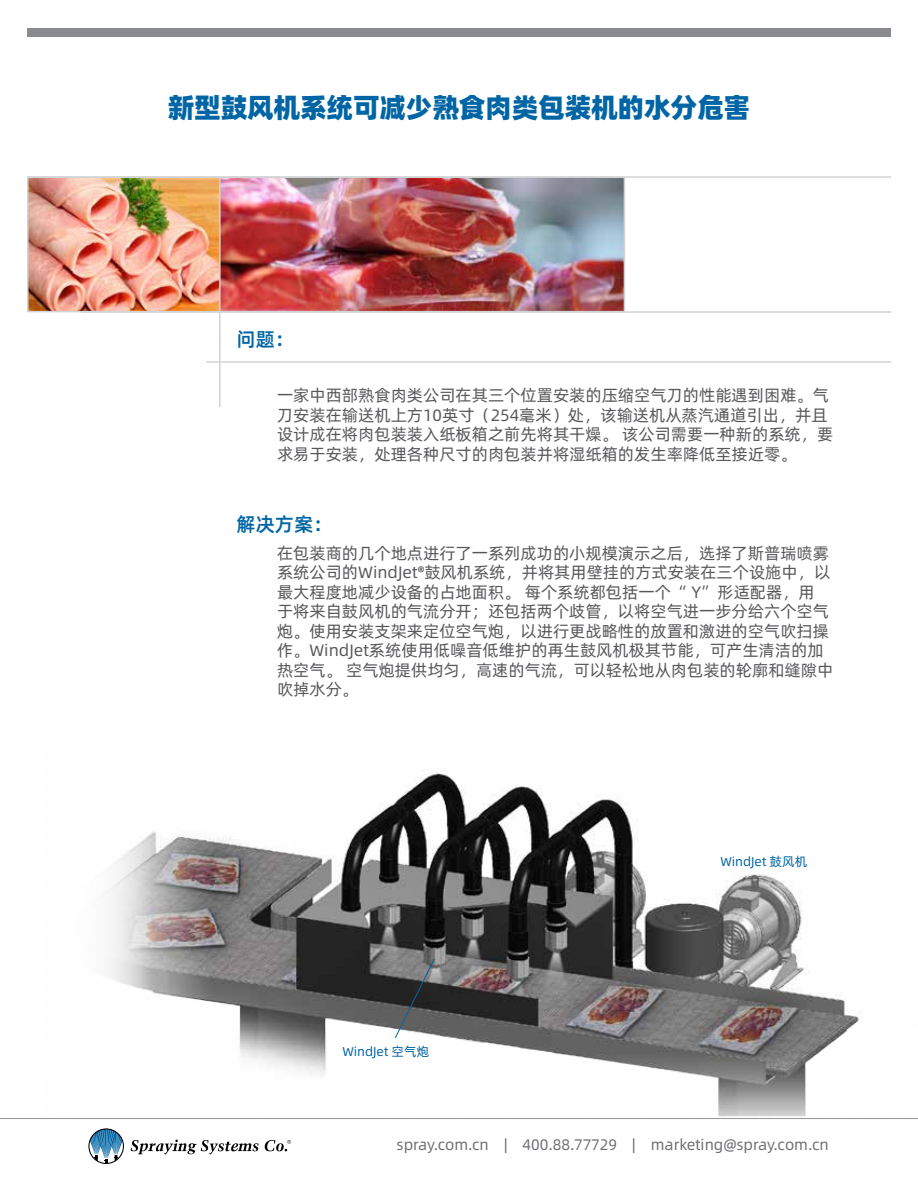
<style>
.page{position:relative;width:918px;height:1188px;background:#fff}
.page>*{position:absolute;margin:0;border:0;box-sizing:border-box;transform-origin:0 0}
.t1{font:27px "Alibaba Pu Hui Ti H";letter-spacing:-.01em;color:#0065a4}
.t2{font:19.5px "Alibaba Pu Hui Ti M";color:#0065a4}
.t3{font:16.5px/19.5px "Alibaba Pu Hui Ti R";color:#58585b}
.t4{font:15.3px "Alibaba Pu Hui Ti R";color:#6d6e71}
.t5{font:12.75px "Alibaba Pu Hui Ti R";color:#0065a4}
</style>
<div class="page">
<img style="left:106px;top:773px;width:754px;height:344px">
<img style="left:221px;top:180px;width:401px;height:129px">
<img style="left:30px;top:180px;width:189px;height:129px">
<hr style="left:27px;top:176px;width:864px;height:2px;background:#d1d3d4">
<hr style="left:81px;top:311px;width:810px;height:2px;background:#d1d3d4">
<hr style="left:219px;top:177px;width:2px;height:230px;background:#d1d3d4">
<hr style="left:206px;top:361px;width:685px;height:2px;background:#d1d3d4">
<div style="left:27px;top:28px;width:864px;height:8px;background:#898b8e"></div>
<div style="left:27px;top:177px;width:598px;height:135px;border:2px solid #d1d3d4"></div>
<hr style="left:0;top:1118px;width:918px;height:1px;background:#939598">
<svg style="left:88px;top:1128px;width:36px;height:36px"></svg>
<svg style="left:131px;top:1140px;width:128px;height:14px"></svg>
<svg style="left:265px;top:1140px;width:26px;height:11px"></svg>
<svg style="left:394px;top:958px;width:41px;height:81px;background:#606365"></svg>
<h1 class="t1" style="left:168px;top:85px;width:584px">新型鼓风机系统可减少熟食肉类包装机的水分危害</h1>
<p class="t2" style="left:237px;top:324px;width:59px">问题：</p>
<p class="t3" style="left:277px;top:385px;width:558px">一家中西部熟食肉类公司在其三个位置安装的压缩空气刀的性能遇到困难。气刀安装在输送机上方10英寸（254毫米）处，该输送机从蒸汽通道引出，并且设计成在将肉包装装入纸板箱之前先将其干燥。 该公司需要一种新的系统，要求易于安装，处理各种尺寸的肉包装并将湿纸箱的发生率降低至接近零。</p>
<p class="t2" style="left:237px;top:509px;width:97px">解决方案：</p>
<p class="t3" style="left:277px;top:542px;width:558px">在包装商的几个地点进行了一系列成功的小规模演示之后，选择了斯普瑞喷雾系统公司的WindJet®鼓风机系统，并将其用壁挂的方式安装在三个设施中，以最大程度地减少设备的占地面积。 每个系统都包括一个“ Y”形适配器，用于将来自鼓风机的气流分开；还包括两个歧管，以将空气进一步分给六个空气炮。使用安装支架来定位空气炮，以进行更战略性的放置和激进的空气吹扫操作。WindJet系统使用低噪音低维护的再生鼓风机极其节能，可产生清洁的加热空气。 空气炮提供均匀，高速的气流，可以轻松地从肉包装的轮廓和缝隙中吹掉水分。</p>
<p class="t5" style="left:342px;top:1042px;width:88px">WindJet 空气炮</p>
<p class="t5" style="left:720px;top:852px;width:88px">WindJet 鼓风机</p>
<p class="t4" style="left:397px;top:1133px;width:434px">spray.com.cn | 400.88.77729 | marketing@spray.com.cn</p>
</div>
